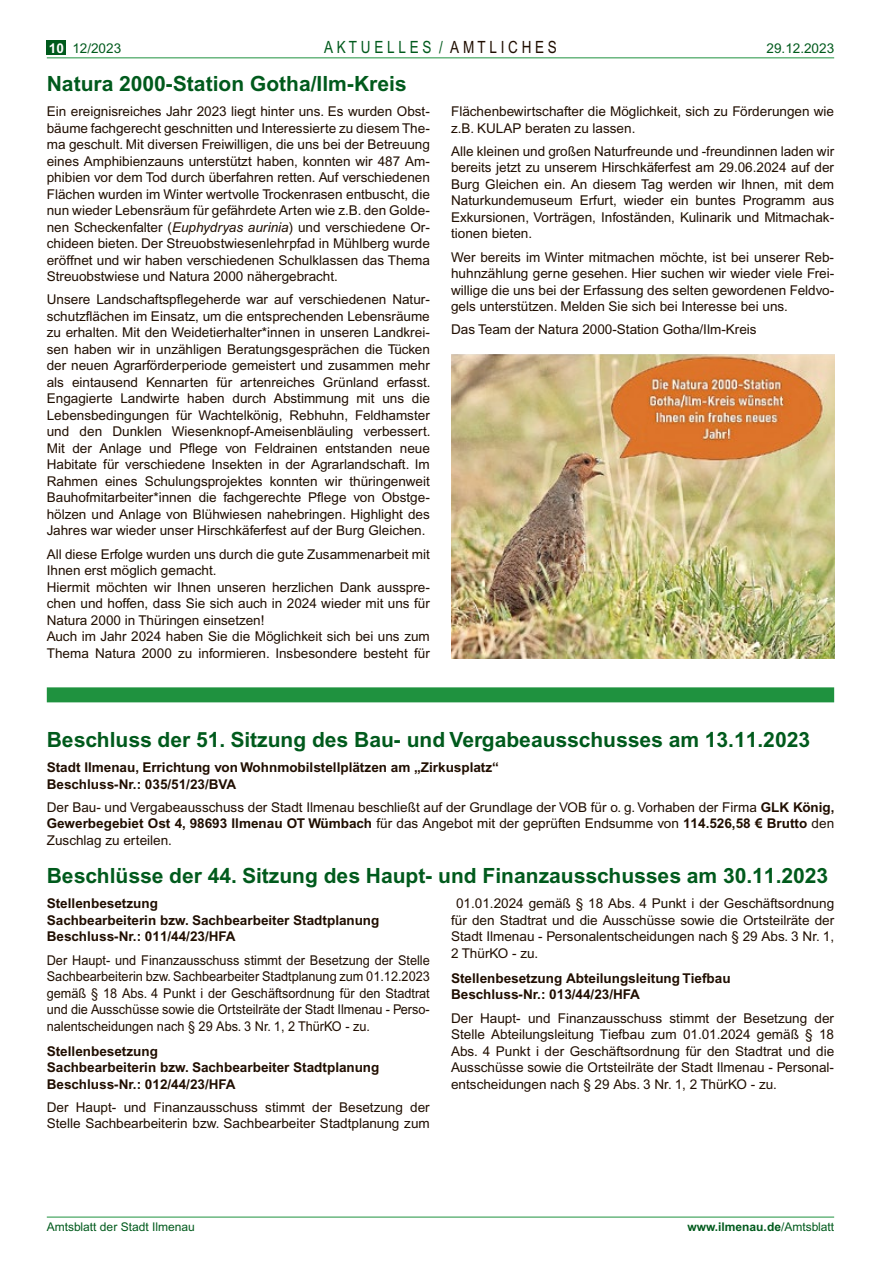
<style>
.page{position:relative;width:881px;height:1263px;background:#fff}
.page>*{position:absolute;margin:0;border:0;box-sizing:border-box;transform-origin:0 0}
.t1{font:700 21px "Arial";color:#005a1c}
.t2{font:16.8px "Arial";color:#005a1c;scale:.8 1}
.t3{font:13.5px/16.5px "Arial";color:#200e00;text-align:justify}
.t4{font:700 13.5px/16.5px "Arial";color:#200e00}
.t5{font:13.5px/16.5px "Arial";color:#200e00;text-align:justify;scale:.94 1}
.t6{font:13.5px "Arial";color:#005a1c}
.t7{font:700 13.5px "Arial";color:#fff}
.t8{font:12px "Arial";color:#005a1c}
.t9{font:700 12px "Arial";color:#005a1c}
.s1{color:#200e00}
.s2{font-style:italic}
.s3{font-weight:700}
.s4{font-weight:400}
</style>
<div class="page">
<hr style="left:47px;top:58px;width:786px;height:1px;background:#1f923f">
<div style="left:47px;top:40px;width:19px;height:15px;background:#005a1c"></div>
<hr style="left:47px;top:1217px;width:786px;height:1px;background:#1f923f">
<img style="left:451px;top:354px;width:382px;height:304px">
<div style="left:47px;top:687px;width:786px;height:15px;background:#1f923f"></div>
<p class="t6" style="left:72px;top:40px;width:50px">12/2023</p>
<p class="t2" style="left:324px;top:37px;width:292px">A K T U E L L E S / <span class="s1">A M T L I C H E S</span></p>
<p class="t6" style="left:766px;top:40px;width:69px">29.12.2023</p>
<h1 class="t1" style="left:47px;top:72px;width:361px">Natura 2000-Station Gotha/Ilm-Kreis</h1>
<p class="t3" style="left:47px;top:103px;width:384px">Ein ereignisreiches Jahr 2023 liegt hinter uns. Es wurden Obst&shy;bäume fachgerecht geschnitten und Interessierte zu diesem The&shy;ma geschult. Mit diversen Freiwilligen, die uns bei der Betreuung eines Amphibienzauns unterstützt haben, konnten wir 487 Am&shy;phibien vor dem Tod durch überfahren retten. Auf verschiedenen Flächen wurden im Winter wertvolle Trockenrasen entbuscht, die nun wieder Lebensräum für gefährdete Arten wie z.B. den Golde&shy;nen Scheckenfalter (<span class="s2">Euphydryas aurinia</span>) und verschiedene Or&shy;chideen bieten. Der Streuobstwiesenlehrpfad in Mühlberg wurde eröffnet und wir haben verschiedenen Schulklassen das Thema Streuobstwiese und Natura 2000 nähergebracht.</p>
<p class="t3" style="left:47px;top:292px;width:385px">Unsere Landschaftspflegeherde war auf verschiedenen Natur&shy;schutzflächen im Einsatz, um die entsprechenden Lebensräume zu erhalten. Mit den Weidetierhalter*innen in unseren Landkrei&shy;sen haben wir in unzähligen Beratungsgesprächen die Tücken der neuen Agrarförderperiode gemeistert und zusammen mehr als eintausend Kennarten für artenreiches Grünland erfasst.<br>Engagierte Landwirte haben durch Abstimmung mit uns die Lebensbedingungen für Wachtelkönig, Rebhuhn, Feldhamster und den Dunklen Wiesenknopf-Ameisenbläuling verbessert.<br>Mit der Anlage und Pflege von Feldrainen entstanden neue Habitate für verschiedene Insekten in der Agrarlandschaft. Im Rahmen eines Schulungsprojektes konnten wir thüringenweit Bauhofmitarbeiter*innen die fachgerechte Pflege von Obstge&shy;hölzen und Anlage von Blühwiesen nahebringen. Highlight des Jahres war wieder unser Hirschkäferfest auf der Burg Gleichen.</p>
<p class="t3" style="left:47px;top:546px;width:384px;text-align:left">All diese Erfolge wurden uns durch die gute Zusammenarbeit mit Ihnen erst möglich gemacht.<br>Hiermit möchten wir Ihnen unseren herzlichen Dank ausspre&shy;chen und hoffen, dass Sie sich auch in 2024 wieder mit uns für Natura 2000 in Thüringen einsetzen!<br>Auch im Jahr 2024 haben Sie die Möglichkeit sich bei uns zum Thema Natura 2000 zu informieren. Insbesondere besteht für</p>
<p class="t7" style="left:49px;top:40px;width:17px">10</p>
<p class="t3" style="left:451px;top:103px;width:384px">Flächenbewirtschafter die Möglichkeit, sich zu Förderungen wie z.B. KULAP beraten zu lassen.</p>
<p class="t3" style="left:451px;top:143px;width:384px">Alle kleinen und großen Naturfreunde und -freundinnen laden wir bereits jetzt zu unserem Hirschkäferfest am 29.06.2024 auf der Burg Gleichen ein. An diesem Tag werden wir Ihnen, mit dem Naturkundemuseum Erfurt, wieder ein buntes Programm aus Exkursionen, Vorträgen, Infoständen, Kulinarik und Mitmachak&shy;tionen bieten.</p>
<p class="t3" style="left:451px;top:249px;width:384px">Wer bereits im Winter mitmachen möchte, ist bei unserer Reb&shy;huhnzählung gerne gesehen. Hier suchen wir wieder viele Frei&shy;willige die uns bei der Erfassung des selten gewordenen Feldvo&shy;gels unterstützen. Melden Sie sich bei Interesse bei uns.</p>
<p class="t3" style="left:451px;top:322px;width:307px">Das Team der Natura 2000-Station Gotha/Ilm-Kreis</p>
<h1 class="t1" style="left:47px;top:727px;width:764px">Beschluss der 51. Sitzung des Bau- und Vergabeausschusses am 13.11.2023</h1>
<p class="t4" style="left:47px;top:759px;width:453px">Stadt Ilmenau, Errichtung von Wohnmobilstellplätzen am „Zirkusplatz“<br>Beschluss-Nr.: 035/51/23/BVA</p>
<p class="t3" style="left:47px;top:799px;width:789px">Der Bau- und Vergabeausschuss der Stadt Ilmenau beschließt auf der Grundlage der VOB für o. g. Vorhaben der Firma <span class="s3">GLK König, Gewerbegebiet Ost 4, 98693 Ilmenau OT Wümbach</span> für das Angebot mit der geprüften Endsumme von <span class="s3">114.526,58 € Brutto</span> den Zuschlag zu erteilen.</p>
<h1 class="t1" style="left:47px;top:863px;width:782px">Beschlüsse der 44. Sitzung des Haupt- und Finanzausschusses am 30.11.2023</h1>
<p class="t4" style="left:47px;top:895px;width:334px">Stellenbesetzung<br>Sachbearbeiterin bzw. Sachbearbeiter Stadtplanung<br>Beschluss-Nr.: 011/44/23/HFA</p>
<p class="t5" style="left:47px;top:952px;width:409px">Der Haupt- und Finanzausschuss stimmt der Besetzung der Stelle Sachbearbeiterin bzw. Sachbearbeiter Stadtplanung zum 01.12.2023 gemäß § 18 Abs. 4 Punkt i der Geschäftsordnung für den Stadtrat und die Ausschüsse sowie die Ortsteilräte der Stadt Ilmenau - Perso&shy;nalentscheidungen nach § 29 Abs. 3 Nr. 1, 2 ThürKO - zu.</p>
<p class="t4" style="left:47px;top:1043px;width:334px">Stellenbesetzung<br>Sachbearbeiterin bzw. Sachbearbeiter Stadtplanung<br>Beschluss-Nr.: 012/44/23/HFA</p>
<p class="t3" style="left:47px;top:1099px;width:384px">Der Haupt- und Finanzausschuss stimmt der Besetzung der<br>Stelle Sachbearbeiterin bzw. Sachbearbeiter Stadtplanung zum</p>
<p class="t3" style="left:451px;top:895px;width:384px;text-indent:5px">01.01.2024 gemäß § 18 Abs. 4 Punkt i der Geschäftsordnung für den Stadtrat und die Ausschüsse sowie die Ortsteilräte der Stadt Ilmenau - Personalentscheidungen nach § 29 Abs. 3 Nr. 1, 2 ThürKO - zu.</p>
<p class="t4" style="left:451px;top:970px;width:281px">Stellenbesetzung Abteilungsleitung Tiefbau<br>Beschluss-Nr.: 013/44/23/HFA</p>
<p class="t3" style="left:451px;top:1010px;width:384px">Der Haupt- und Finanzausschuss stimmt der Besetzung der Stelle Abteilungsleitung Tiefbau zum 01.01.2024 gemäß § 18<br>Abs. 4 Punkt i der Geschäftsordnung für den Stadtrat und die Ausschüsse sowie die Ortsteilräte der Stadt Ilmenau - Personal&shy;entscheidungen nach § 29 Abs. 3 Nr. 1, 2 ThürKO - zu.</p>
<p class="t8" style="left:47px;top:1219px;width:149px">Amtsblatt der Stadt Ilmenau</p>
<p class="t9" style="left:687px;top:1219px;width:148px">www.ilmenau.de<span class="s4">/Amtsblatt</span></p>
</div>
